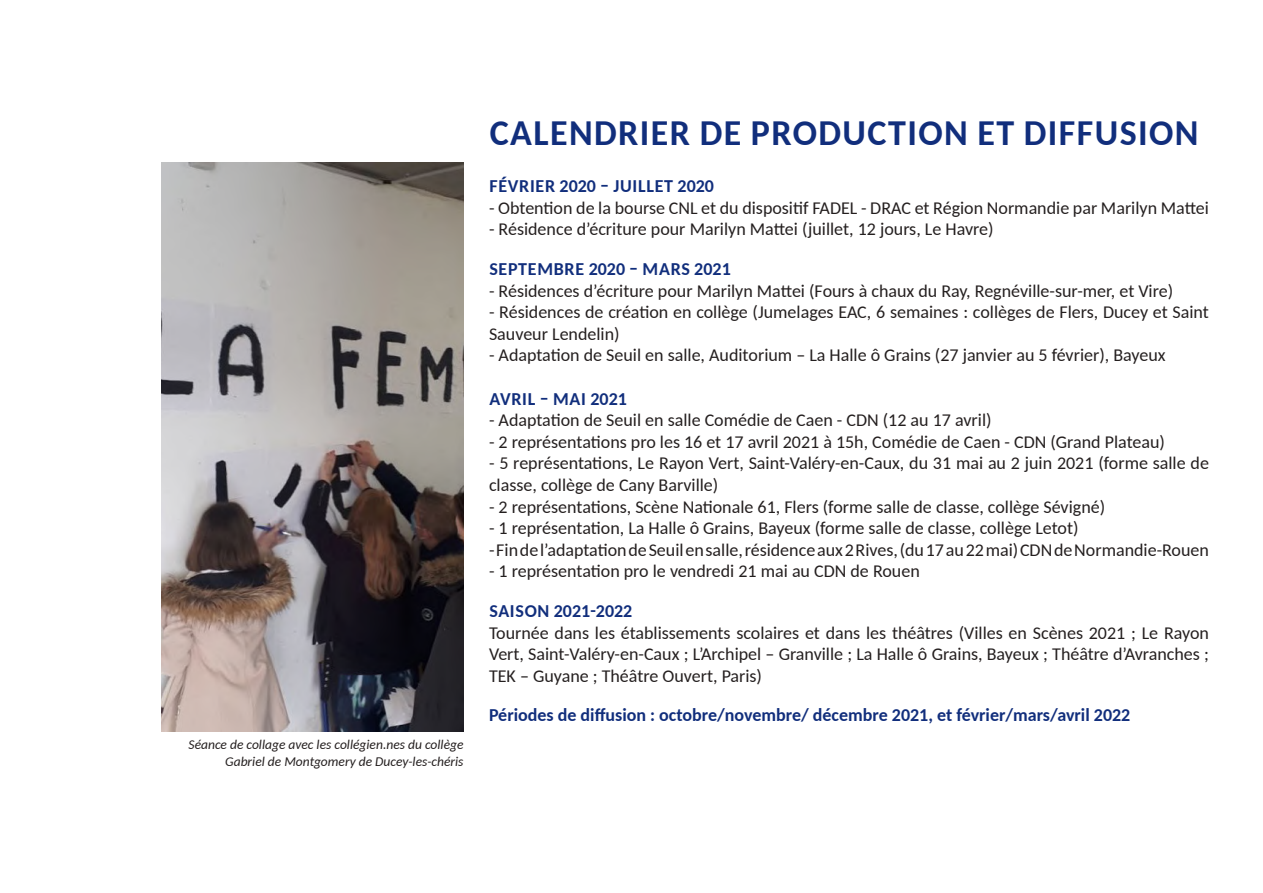
<style>
.page{position:relative;width:1263px;height:893px;background:#fff}
.page>*{position:absolute;margin:0;border:0;box-sizing:border-box;transform-origin:0 0}
.t1{font:700 36px "Carlito";letter-spacing:.04em;color:#112e7c}
.t2{font:18px/21.6px "Carlito";color:#241f1f}
.t3{font:700 18px "Carlito";color:#112e7c}
.t4{font:700 18px "Carlito";letter-spacing:.04em;color:#112e7c}
.t5{font:italic 13.5px/16.2px "Carlito";color:#241f1f;text-align:right}
</style>
<div class="page">
<img style="left:162px;top:162px;width:301px;height:569px">
<p class="t5" style="left:189px;top:736px;width:276px">Séance de collage avec les collégien.nes du collège<br>Gabriel de Montgomery de Ducey-les-chéris</p>
<h1 class="t1" style="left:490px;top:108px;width:710px">CALENDRIER DE PRODUCTION ET DIFFUSION</h1>
<p class="t4" style="left:489px;top:174px;width:226px">FÉVRIER 2020 – JUILLET 2020</p>
<p class="t2" style="left:489px;top:196px;width:721px">- Obtention de la bourse CNL et du dispositif FADEL - DRAC et Région Normandie par Marilyn Mattei</p>
<p class="t2" style="left:489px;top:218px;width:506px">- Résidence d’écriture pour Marilyn Mattei (juillet, 12 jours, Le Havre)</p>
<p class="t4" style="left:489px;top:257px;width:243px">SEPTEMBRE 2020 – MARS 2021</p>
<p class="t2" style="left:489px;top:279px;width:686px">- Résidences d’écriture pour Marilyn Mattei (Fours à chaux du Ray, Regnéville-sur-mer, et Vire)</p>
<p class="t2" style="left:489px;top:300px;width:721px">- Résidences de création en collège (Jumelages EAC, 6 semaines : collèges de Flers, Ducey et Saint<br>Sauveur Lendelin)</p>
<p class="t2" style="left:489px;top:344px;width:678px">- Adaptation de Seuil en salle, Auditorium – La Halle ô Grains (27 janvier au 5 février), Bayeux</p>
<p class="t4" style="left:489px;top:386px;width:139px">AVRIL – MAI 2021</p>
<p class="t2" style="left:489px;top:408px;width:504px">- Adaptation de Seuil en salle Comédie de Caen - CDN (12 au 17 avril)</p>
<p class="t2" style="left:489px;top:430px;width:677px">- 2 représentations pro les 16 et 17 avril 2021 à 15h, Comédie de Caen - CDN (Grand Plateau)</p>
<p class="t2" style="left:489px;top:452px;width:721px">- 5 représentations, Le Rayon Vert, Saint-Valéry-en-Caux, du 31 mai au 2 juin 2021 (forme salle de classe, collège de Cany Barville)</p>
<p class="t2" style="left:489px;top:495px;width:618px">- 2 représentations, Scène Nationale 61, Flers (forme salle de classe, collège Sévigné)</p>
<p class="t2" style="left:489px;top:516px;width:591px">- 1 représentation, La Halle ô Grains, Bayeux (forme salle de classe, collège Letot)</p>
<p class="t2" style="left:489px;top:538px;width:721px">- Fin de l’adaptation de Seuil en salle, résidence aux 2 Rives, (du 17 au 22 mai) CDN de Normandie‑Rouen</p>
<p class="t2" style="left:489px;top:560px;width:432px">- 1 représentation pro le vendredi 21 mai au CDN de Rouen</p>
<p class="t3" style="left:489px;top:599px;width:144px">SAISON 2021-2022</p>
<p class="t2" style="left:489px;top:621px;width:721px;text-align:justify">Tournée dans les établissements scolaires et dans les théâtres (Villes en Scènes 2021 ; Le Rayon Vert, Saint-Valéry-en-Caux ; L’Archipel – Granville ; La Halle ô Grains, Bayeux ; Théâtre d’Avranches ; TEK – Guyane ; Théâtre Ouvert, Paris)</p>
<p class="t3" style="left:489px;top:703px;width:643px">Périodes de diffusion : octobre/novembre/ décembre 2021, et février/mars/avril 2022</p>
</div>
